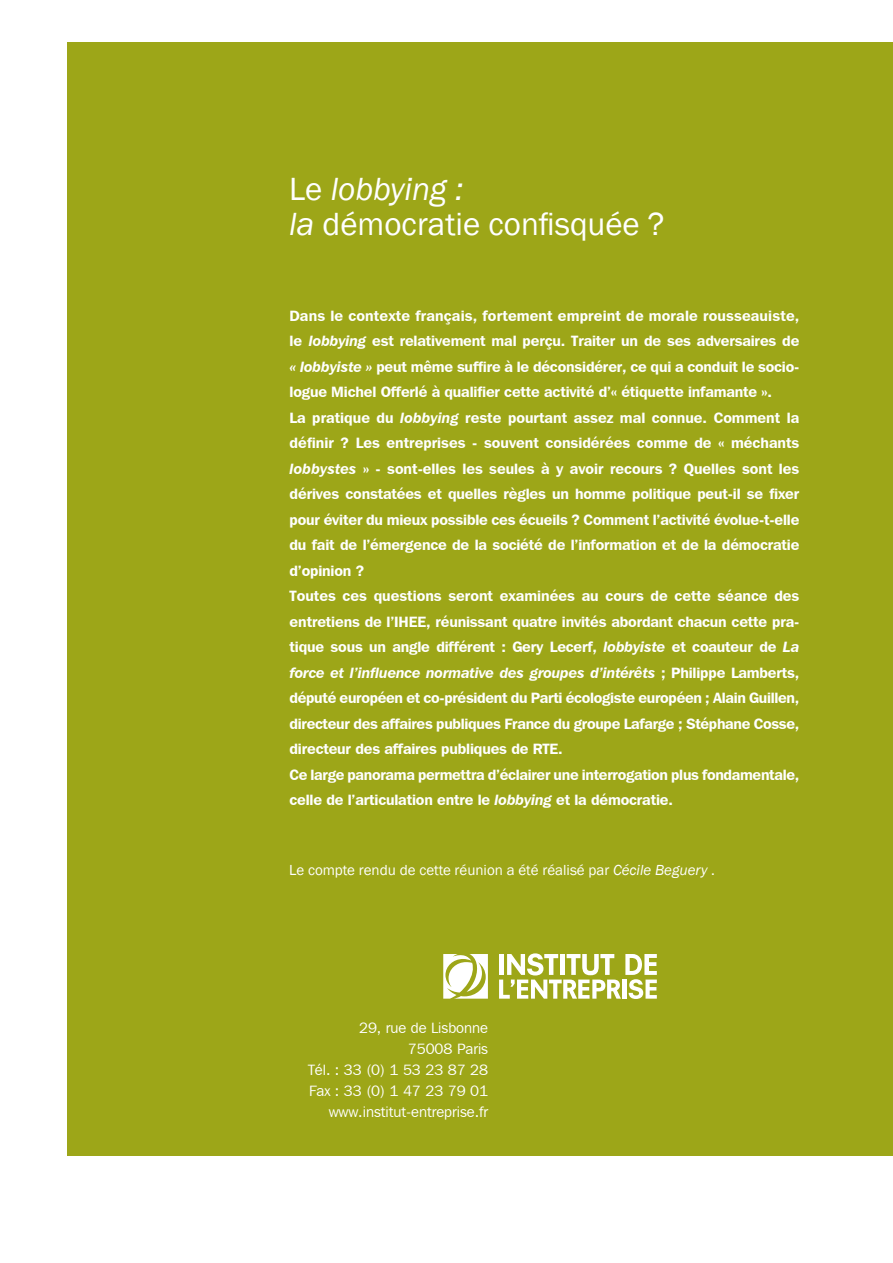
<style>
.page{position:relative;width:893px;height:1263px;background:#fff}
.page>*{position:absolute;margin:0;border:0;box-sizing:border-box;transform-origin:0 0}
._4eme_titre{font:33px/34.5px "Franklin Gothic";color:#fff}
._4eme_resume{font:600 15px/25.5px "Franklin Gothic IT Cby BT";letter-spacing:-.01em;color:#fff;text-align:justify}
.t1{font:15px "Franklin Gothic IT Cby BT";color:#fff}
._4eme_mentions{font:15px "Franklin Gothic";color:#fff}
.s1{font-style:italic}
</style>
<div class="page">
<div style="left:68px;top:43px;width:825px;height:1113px;background:#9da618"></div>
<svg style="left:499px;top:953px;width:158px;height:46px"></svg>
<svg style="left:443px;top:954px;width:45px;height:45px"></svg>
<p class="_4eme_titre" style="left:289px;top:173px;width:377px">Le <span class="s1">lobbying :<br>la</span> démocratie confisquée ?</p>
<p class="_4eme_resume" style="left:289px;top:303px;width:511px">Dans le contexte français, fortement empreint de morale rousseauiste, le <span class="s1">lobbying</span> est relativement mal perçu. Traiter un de ses adversaires de <span class="s1">« lobbyiste »</span> peut même suffire à le déconsidérer, ce qui a conduit le socio&shy;logue Michel Offerlé à qualifier cette activité d’« étiquette infamante ».</p>
<p class="_4eme_resume" style="left:289px;top:405px;width:511px">La pratique du <span class="s1">lobbying</span> reste pourtant assez mal connue. Comment la définir ? Les entreprises - souvent considérées comme de « méchants <span class="s1">lobbystes</span> » - sont-elles les seules à y avoir recours ? Quelles sont les dérives constatées et quelles règles un homme politique peut-il se fixer pour éviter du mieux possible ces écueils ? Comment l’activité évolue-t-elle du fait de l’émergence de la société de l’information et de la démocratie d’opinion ?</p>
<p class="_4eme_resume" style="left:289px;top:583px;width:511px">Toutes ces questions seront examinées au cours de cette séance des entretiens de l’IHEE, réunissant quatre invités abordant chacun cette pra&shy;tique sous un angle différent : Gery Lecerf, <span class="s1">lobbyiste</span> et coauteur de <span class="s1">La force et l’influence normative des groupes d’intérêts</span> ; Philippe Lamberts, député européen et co-président du Parti écologiste européen ; Alain Guillen, directeur des affaires publiques France du groupe Lafarge ; Stéphane Cosse, directeur des affaires publiques de RTE.</p>
<p class="_4eme_resume" style="left:289px;top:762px;width:511px">Ce large panorama permettra d’éclairer une interrogation plus fondamentale, celle de l’articulation entre le <span class="s1">lobbying</span> et la démocratie.</p>
<p class="_4eme_mentions" style="left:289px;top:860px;width:427px">Le compte rendu de cette réunion a été réalisé par <span class="s1">Cécile Beguery</span> .</p>
<p class="t1" style="left:359px;top:1018px;width:131px">29, rue de Lisbonne</p>
<p class="t1" style="left:408px;top:1039px;width:82px">75008 Paris</p>
<p class="t1" style="left:308px;top:1060px;width:182px">Tél. : 33 (0) 1 53 23 87 28</p>
<p class="t1" style="left:309px;top:1081px;width:180px">Fax : 33 (0) 1 47 23 79 01</p>
<p class="t1" style="left:329px;top:1102px;width:161px">www.institut-entreprise.fr</p>
</div>
